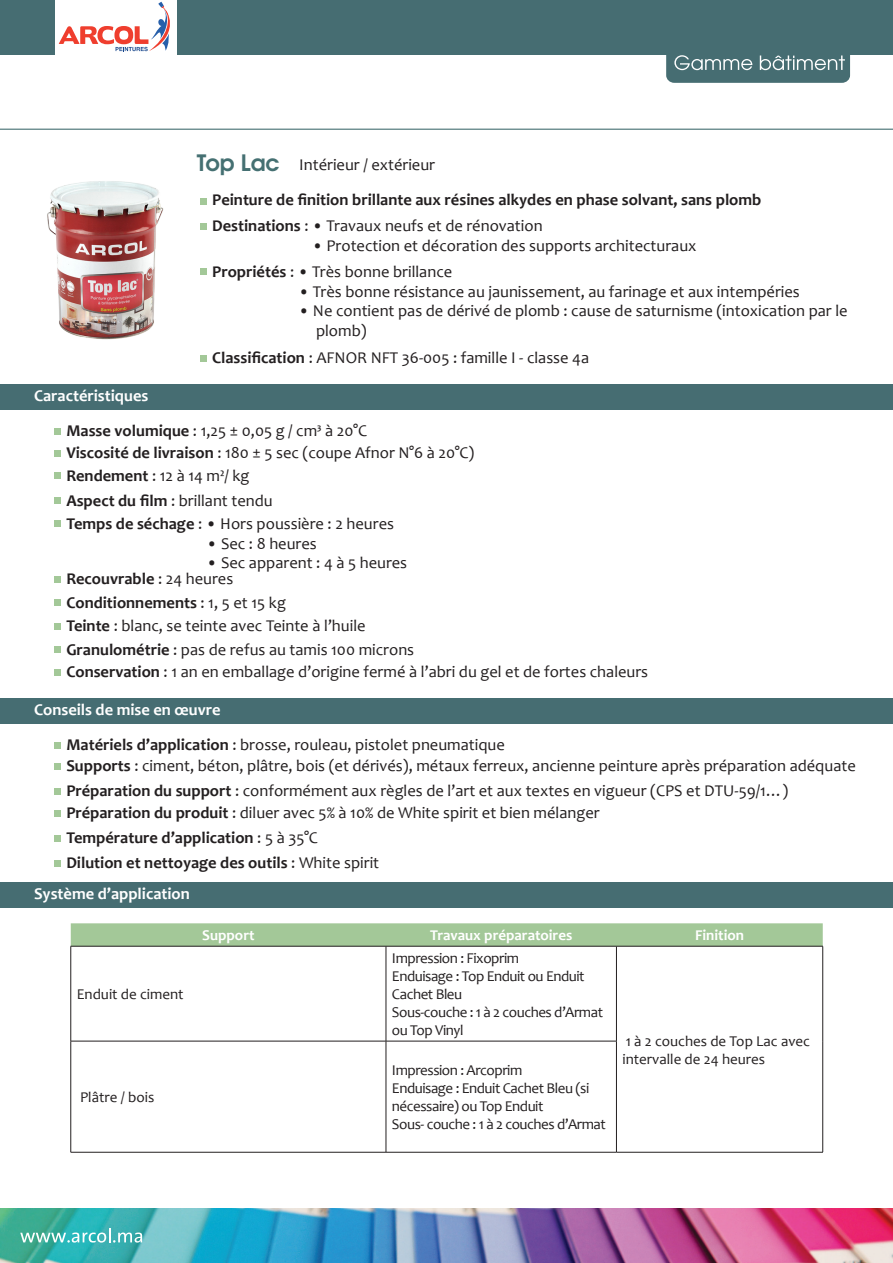
<style>
.page{position:relative;width:893px;height:1263px;background:#fff}
.page>*{position:absolute;margin:0;border:0;box-sizing:border-box;transform-origin:0 0}
.t1{font:700 22.5px "Te X Gyre Adventor";color:#457072}
.t2{font:16.5px/19.8px "Candara";color:#231f20}
.t3{font:700 16.5px "Candara";color:#231f20}
.t4{font:700 16.5px "Candara";color:#fff}
.t5{font:15px/18px "Candara";letter-spacing:-.03em;color:#231f20}
.t6{font:15px "Candara";color:#231f20}
.t7{font:700 15px "Candara";color:#fff}
.s1{font-weight:700}
.s2{font-weight:400}
</style>
<div class="page">
<img style="left:0;top:1209px;width:893px;height:54px">
<div style="left:177px;top:0;width:716px;height:54px;background:#466d72"></div>
<div style="left:0;top:0;width:54px;height:54px;background:#466d72"></div>
<svg style="left:59px;top:2px;width:111px;height:49px"></svg>
<svg style="left:20px;top:1228px;width:122px;height:14px;background:#67c3be"></svg>
<div style="left:666px;top:35px;width:184px;height:48px;background:#466d72;border-radius:8px"></div>
<svg style="left:674px;top:55px;width:78px;height:15px"></svg>
<svg style="left:760px;top:56px;width:85px;height:14px"></svg>
<svg style="left:0;top:129px;width:893px;height:233px"></svg>
<div style="left:0;top:384px;width:893px;height:25px;background:#466d72"></div>
<div style="left:0;top:698px;width:893px;height:25px;background:#466d72"></div>
<div style="left:0;top:882px;width:893px;height:26px;background:#466d72"></div>
<svg style="left:54px;top:428px;width:6px;height:6px"></svg>
<svg style="left:54px;top:763px;width:6px;height:6px"></svg>
<div style="left:54px;top:450px;width:6px;height:7px;background:#a3c898"></div>
<svg style="left:54px;top:788px;width:6px;height:6px"></svg>
<svg style="left:54px;top:473px;width:6px;height:6px"></svg>
<div style="left:54px;top:810px;width:6px;height:7px;background:#a3c898"></div>
<svg style="left:54px;top:835px;width:6px;height:6px"></svg>
<svg style="left:54px;top:860px;width:6px;height:6px"></svg>
<svg style="left:54px;top:498px;width:6px;height:6px"></svg>
<div style="left:54px;top:520px;width:6px;height:7px;background:#a3c898"></div>
<svg style="left:54px;top:647px;width:6px;height:6px"></svg>
<svg style="left:54px;top:669px;width:6px;height:6px"></svg>
<svg style="left:54px;top:576px;width:6px;height:6px"></svg>
<div style="left:54px;top:599px;width:6px;height:7px;background:#a3c898"></div>
<svg style="left:54px;top:623px;width:6px;height:6px"></svg>
<svg style="left:54px;top:742px;width:6px;height:6px"></svg>
<svg style="left:71px;top:923px;width:752px;height:23px;background:#a2c698"></svg>
<hr style="left:386px;top:946px;width:1px;height:95px;background:#231f20">
<hr style="left:616px;top:946px;width:1px;height:95px;background:#231f20">
<hr style="left:386px;top:1041px;width:1px;height:111px;background:#231f20">
<hr style="left:616px;top:1041px;width:1px;height:111px;background:#231f20">
<hr style="left:71px;top:946px;width:315px;height:1px;background:#231f20">
<hr style="left:71px;top:946px;width:1px;height:95px;background:#231f20">
<hr style="left:386px;top:946px;width:230px;height:1px;background:#231f20">
<hr style="left:616px;top:946px;width:207px;height:1px;background:#231f20">
<hr style="left:822px;top:946px;width:1px;height:95px;background:#231f20">
<hr style="left:71px;top:1041px;width:315px;height:1px;background:#231f20">
<hr style="left:71px;top:1041px;width:1px;height:111px;background:#231f20">
<hr style="left:386px;top:1041px;width:231px;height:1px;background:#231f20">
<hr style="left:822px;top:1041px;width:1px;height:111px;background:#231f20">
<hr style="left:71px;top:1152px;width:315px;height:1px;background:#231f20">
<hr style="left:386px;top:1152px;width:230px;height:1px;background:#231f20">
<hr style="left:616px;top:1152px;width:207px;height:1px;background:#231f20">
<p class="t1" style="left:197px;top:143px;width:85px">Top Lac</p>
<p class="t3" style="left:212px;top:189px;width:551px">Peinture de finition brillante aux résines alkydes en phase solvant, sans plomb</p>
<p class="t2" style="left:212px;top:216px;width:332px"><span class="s1">Destinations</span> : • Travaux neufs et de rénovation</p>
<p class="t2" style="left:312px;top:235px;width:386px">• Protection et décoration des supports architecturaux</p>
<p class="t2" style="left:299px;top:155px;width:137px">Intérieur / extérieur</p>
<p class="t2" style="left:212px;top:261px;width:242px"><span class="s1">Propriétés</span> : • Très bonne brillance</p>
<p class="t2" style="left:298px;top:281px;width:503px">• Très bonne résistance au jaunissement, au farinage et aux intempéries</p>
<p class="t2" style="left:316px;top:301px;width:533px;text-indent:-18px">• Ne contient pas de dérivé de plomb : cause de saturnisme (intoxication par le plomb(</p>
<p class="t4" style="left:34px;top:385px;width:116px">Caractéristiques</p>
<p class="t2" style="left:212px;top:348px;width:378px"><span class="s1">Classification</span> : AFNOR NFT 36-005 : famille -I classe a4</p>
<p class="t2" style="left:66px;top:421px;width:302px"><span class="s1">Masse volumique</span> : 1,25 ± 0,05 /g cm à³ 20°C</p>
<p class="t2" style="left:66px;top:443px;width:410px"><span class="s1">Viscosité de livraison</span> : 180 5± sec (coupe Afnor N°6 à 20° (C</p>
<p class="t2" style="left:66px;top:465px;width:185px"><span class="s1">Rendement</span> 12: 14à m²/ kg</p>
<p class="t2" style="left:66px;top:490px;width:208px"><span class="s1">Aspect du film</span> : brillant tendu</p>
<p class="t2" style="left:66px;top:513px;width:329px"><span class="s1">Temps de séchage</span> : • Hors poussière 2: heures</p>
<p class="t2" style="left:207px;top:533px;width:112px">• Sec 8: heures</p>
<p class="t2" style="left:207px;top:553px;width:202px">• Sec apparent 5à4: heures</p>
<p class="t3" style="left:66px;top:568px;width:168px">Recouvrable <span class="s2">: 24 heures</span></p>
<p class="t3" style="left:66px;top:592px;width:221px">Conditionnements <span class="s2">1,: 5 et 15 kg</span></p>
<p class="t2" style="left:66px;top:616px;width:301px"><span class="s1">Teinte</span> : blanc, se teinte avec Teinte ’là huile</p>
<p class="t2" style="left:66px;top:639px;width:349px"><span class="s1">Granulométrie</span> : pas de refus au tamis 100 microns</p>
<p class="t2" style="left:66px;top:662px;width:583px"><span class="s1">Conservation</span> 1: an en emballage ’d origine fermé ’là abri du gel et de fortes chaleurs</p>
<p class="t4" style="left:34px;top:699px;width:188px">Conseils de mise en œuvre</p>
<p class="t2" style="left:66px;top:735px;width:440px"><span class="s1">Matériels ’d application</span> : brosse, rouleau, pistolet pneumatique</p>
<p class="t2" style="left:66px;top:756px;width:791px"><span class="s1">Supports</span> : ciment, béton, plâtre, bois (et dérivés ,) métaux ferreux, ancienne peinture après préparation adéquate</p>
<p class="t2" style="left:66px;top:780px;width:723px"><span class="s1">Préparation du support</span> : conformément aux règles de ’l art et aux textes en vigueur (CPS et DTU-59/1...(</p>
<p class="t2" style="left:66px;top:803px;width:535px"><span class="s1">Préparation du produit</span> : diluer avec 5% à 10% de White spirit et bien mélanger</p>
<p class="t3" style="left:66px;top:827px;width:253px">Température ’d application <span class="s2">à5: 35°C</span></p>
<p class="t3" style="left:66px;top:852px;width:314px">Dilution et nettoyage des outils <span class="s2">: White spirit</span></p>
<p class="t4" style="left:34px;top:883px;width:157px">Système ’d application</p>
<p class="t7" style="left:202px;top:926px;width:54px">Support</p>
<p class="t6" style="left:77px;top:985px;width:108px">Enduit de ciment</p>
<p class="t6" style="left:80px;top:1088px;width:76px">Plâtre / bois</p>
<p class="t7" style="left:430px;top:926px;width:144px">Travaux préparatoires</p>
<p class="t5" style="left:392px;top:949px;width:129px">Impression : Fixoprim</p>
<p class="t5" style="left:392px;top:967px;width:194px">Enduisage : Top Enduit ou Enduit<br>Cachet Bleu</p>
<p class="t5" style="left:392px;top:1003px;width:213px">Sous-couche 2à1: couches ’d Armat</p>
<p class="t5" style="left:392px;top:1021px;width:73px">ou Top Vinyl</p>
<p class="t5" style="left:392px;top:1061px;width:132px">Impression : Arcoprim</p>
<p class="t5" style="left:392px;top:1079px;width:199px">Enduisage : Enduit Cachet Bleu (si nécessaire) ou Top Enduit</p>
<p class="t5" style="left:392px;top:1115px;width:215px">Sous- couche 2à1: couches ’d Armat</p>
<p class="t7" style="left:695px;top:926px;width:50px">Finition</p>
<p class="t6" style="left:626px;top:1031px;width:186px">2à1 couches de Top Lac avec</p>
<p class="t6" style="left:622px;top:1049px;width:144px">intervalle de 24 heures</p>
</div>
